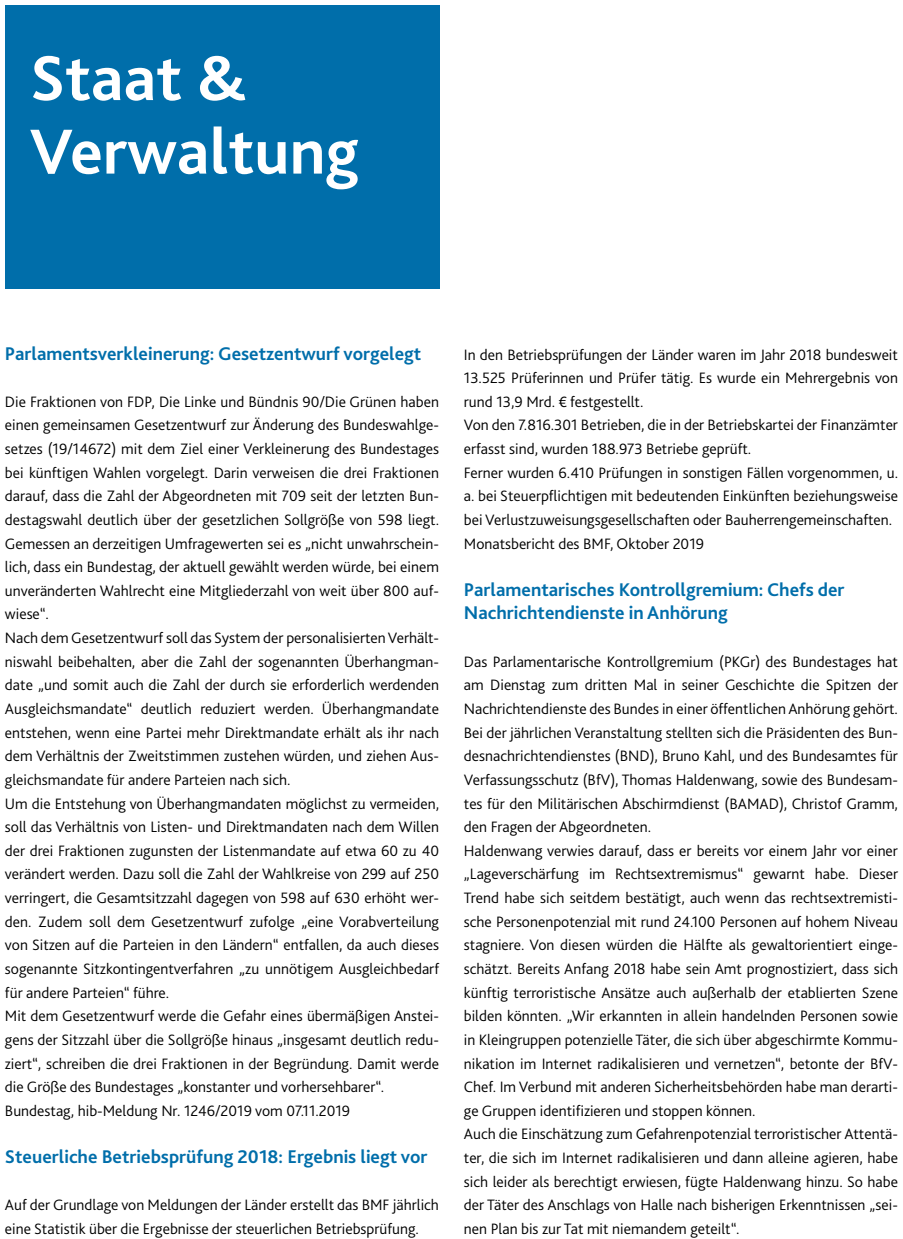
<style>
.page{position:relative;width:903px;height:1239px;background:#fff}
.page>*{position:absolute;margin:0;border:0;box-sizing:border-box;transform-origin:0 0}
.t1{font:700 66.5px/73.5px "Bliss 2";color:#fff}
.t2{font:700 19.25px/23.6px "Bliss 2";color:#006eaa}
.t3{font:300 15.75px/23.6px "Bliss 2";color:#000}
</style>
<div class="page">
<div style="left:5px;top:5px;width:434px;height:283px;background:#006eaa"></div>
<h1 class="t1" style="left:30px;top:40px;width:331px">Staat &amp;<br>Verwaltung</h1>
<p class="t2" style="left:5px;top:341px;width:418px">Parlamentsverkleinerung: Gesetzentwurf vorgelegt</p>
<p class="t3" style="left:5px;top:389px;width:436px">Die Fraktionen von FDP, Die Linke und Bündnis 90/Die Grünen haben einen gemeinsamen Gesetzentwurf zur Änderung des Bundeswahlge&shy;setzes (19/14672) mit dem Ziel einer Verkleinerung des Bundestages bei künftigen Wahlen vorgelegt. Darin verweisen die drei Fraktionen darauf, dass die Zahl der Abgeordneten mit 709 seit der letzten Bun&shy;destagswahl deutlich über der gesetzlichen Sollgröße von 598 liegt.<br>Gemessen an derzeitigen Umfragewerten sei es „nicht unwahrschein&shy;lich, dass ein Bundestag, der aktuell gewählt werden würde, bei einem unveränderten Wahlrecht eine Mitgliederzahl von weit über 800 auf&shy;wiese“.<br>Nach dem Gesetzentwurf soll das System der personalisierten Verhält&shy;niswahl beibehalten, aber die Zahl der sogenannten Überhangman&shy;date „und somit auch die Zahl der durch sie erforderlich werdenden Ausgleichsmandate“ deutlich reduziert werden. Überhangmandate entstehen, wenn eine Partei mehr Direktmandate erhält als ihr nach dem Verhältnis der Zweitstimmen zustehen würden, und ziehen Aus&shy;gleichsmandate für andere Parteien nach sich.<br>Um die Entstehung von Überhangmandaten möglichst zu vermeiden, soll das Verhältnis von Listen- und Direktmandaten nach dem Willen der drei Fraktionen zugunsten der Listenmandate auf etwa 60 zu 40 verändert werden. Dazu soll die Zahl der Wahlkreise von 299 auf 250 verringert, die Gesamtsitzzahl dagegen von 598 auf 630 erhöht wer&shy;den. Zudem soll dem Gesetzentwurf zufolge „eine Vorabverteilung von Sitzen auf die Parteien in den Ländern“ entfallen, da auch dieses sogenannte Sitzkontingentverfahren „zu unnötigem Ausgleichbedarf für andere Parteien“ führe.<br>Mit dem Gesetzentwurf werde die Gefahr eines übermäßigen Anstei&shy;gens der Sitzzahl über die Sollgröße hinaus „insgesamt deutlich redu&shy;ziert“, schreiben die drei Fraktionen in der Begründung. Damit werde die Größe des Bundestages „konstanter und vorhersehbarer“.<br>Bundestag, hib-Meldung Nr. 1246/2019 vom 07.11.2019</p>
<p class="t2" style="left:5px;top:1144px;width:424px">Steuerliche Betriebsprüfung 2018: Ergebnis liegt vor</p>
<p class="t3" style="left:5px;top:1192px;width:435px">Auf der Grundlage von Meldungen der Länder erstellt das BMF jährlich eine Statistik über die Ergebnisse der steuerlichen Betriebsprüfung.</p>
<p class="t3" style="left:464px;top:342px;width:436px">In den Betriebsprüfungen der Länder waren im Jahr 2018 bundesweit 13.525 Prüferinnen und Prüfer tätig. Es wurde ein Mehrergebnis von rund 13,9 Mrd. € festgestellt.<br>Von den 7.816.301 Betrieben, die in der Betriebskartei der Finanzämter erfasst sind, wurden 188.973 Betriebe geprüft.<br>Ferner wurden 6.410 Prüfungen in sonstigen Fällen vorgenommen, u. a. bei Steuerpflichtigen mit bedeutenden Einkünften beziehungsweise bei Verlustzuweisungsgesellschaften oder Bauherrengemeinschaften.<br>Monatsbericht des BMF, Oktober 2019</p>
<p class="t2" style="left:464px;top:577px;width:382px">Parlamentarisches Kontrollgremium: Chefs der<br>Nachrichtendienste in Anhörung</p>
<p class="t3" style="left:464px;top:649px;width:436px">Das Parlamentarische Kontrollgremium (PKGr) des Bundestages hat am Dienstag zum dritten Mal in seiner Geschichte die Spitzen der Nachrichtendienste des Bundes in einer öffentlichen Anhörung gehört.<br>Bei der jährlichen Veranstaltung stellten sich die Präsidenten des Bun&shy;desnachrichtendienstes (BND), Bruno Kahl, und des Bundesamtes für Verfassungsschutz (BfV), Thomas Haldenwang, sowie des Bundesam&shy;tes für den Militärischen Abschirmdienst (BAMAD), Christof Gramm, den Fragen der Abgeordneten.<br>Haldenwang verwies darauf, dass er bereits vor einem Jahr vor einer „Lageverschärfung im Rechtsextremismus“ gewarnt habe. Dieser Trend habe sich seitdem bestätigt, auch wenn das rechtsextremisti&shy;sche Personenpotenzial mit rund 24.100 Personen auf hohem Niveau stagniere. Von diesen würden die Hälfte als gewaltorientiert einge&shy;schätzt. Bereits Anfang 2018 habe sein Amt prognostiziert, dass sich künftig terroristische Ansätze auch außerhalb der etablierten Szene bilden könnten. „Wir erkannten in allein handelnden Personen sowie in Kleingruppen potenzielle Täter, die sich über abgeschirmte Kommu&shy;nikation im Internet radikalisieren und vernetzen“, betonte der BfV-Chef. Im Verbund mit anderen Sicherheitsbehörden habe man derarti&shy;ge Gruppen identifizieren und stoppen können.<br>Auch die Einschätzung zum Gefahrenpotenzial terroristischer Attentä&shy;ter, die sich im Internet radikalisieren und dann alleine agieren, habe sich leider als berechtigt erwiesen, fügte Haldenwang hinzu. So habe der Täter des Anschlags von Halle nach bisherigen Erkenntnissen „sei&shy;nen Plan bis zur Tat mit niemandem geteilt“.</p>
</div>
